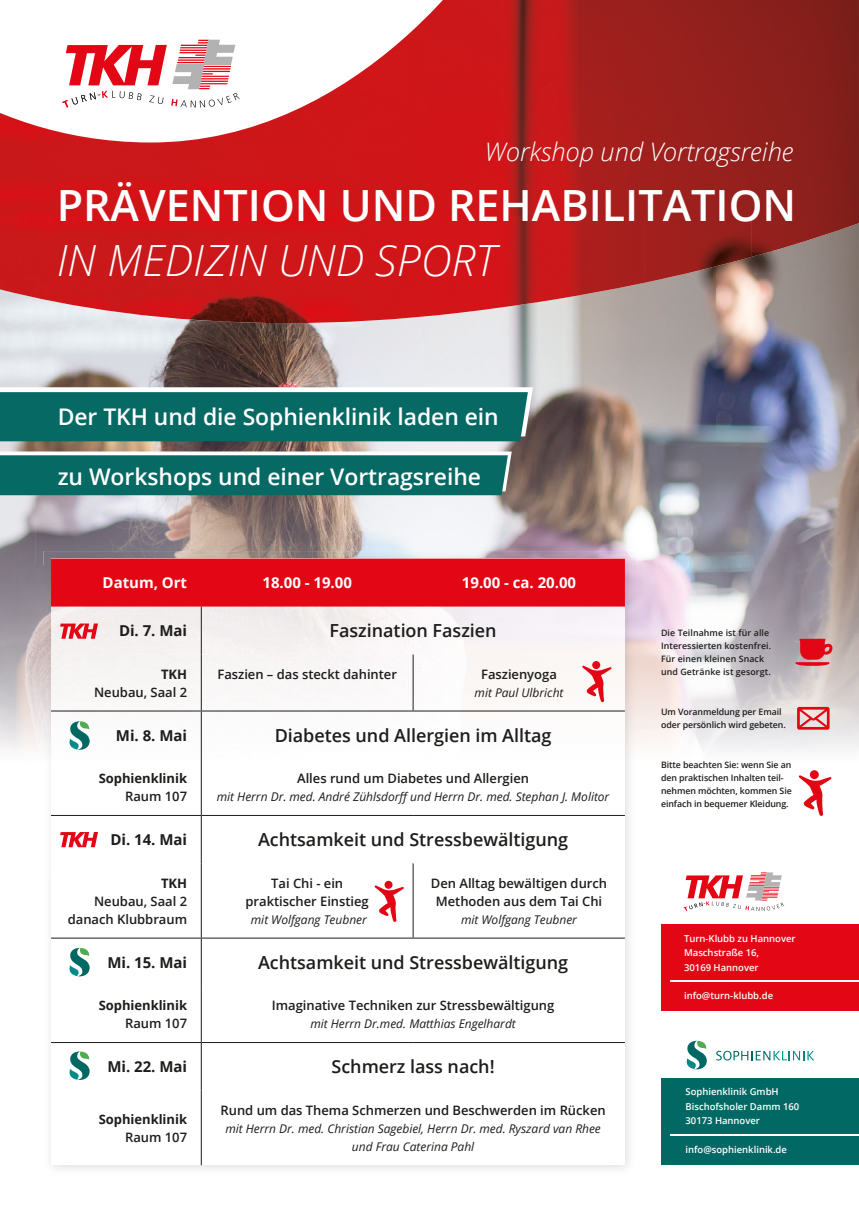
<style>
.page{position:relative;width:859px;height:1208px;background:#fff}
.page>*{position:absolute;margin:0;border:0;box-sizing:border-box;transform-origin:0 0}
.t1{font:600 43px "Open Sans";color:#fff}
.t2{font:italic 300 43px "Open Sans";color:#fff}
.t3{font:italic 300 25.5px "Open Sans";color:#fff}
.t4{font:600 22.9px "Open Sans";color:#fff}
.t5{font:600 18px "Open Sans";color:#1d1d1b}
.t6{font:700 15px "Open Sans";color:#1d1d1b}
.t7{font:700 15px "Open Sans";color:#fff}
.t8{font:600 13px/18.2px "Open Sans";color:#1d1d1b;text-align:center}
.t9{font:700 13px "Open Sans";color:#1d1d1b}
.t10{font:italic 12px/18.2px "Open Sans";color:#1d1d1b;text-align:center}
.t11{font:600 9.5px/14.4px "Open Sans";color:#fff}
.t12{font:600 8.8px/13px "Open Sans";letter-spacing:-.01em;color:#1d1d1b}
.t13{font:600 8.8px/13px "Open Sans";letter-spacing:.01em;color:#1d1d1b}
</style>
<div class="page">
<img style="left:716px;top:251px;width:143px;height:528px">
<img style="left:0;top:323px;width:35px;height:427px">
<img style="left:573px;top:283px;width:143px;height:282px">
<img style="left:35px;top:323px;width:251px;height:208px">
<img style="left:286px;top:323px;width:250px;height:208px">
<img style="left:536px;top:302px;width:37px;height:249px">
<img style="left:35px;top:531px;width:502px;height:34px">
<img style="left:35px;top:565px;width:8px;height:184px">
<img style="left:636px;top:565px;width:80px;height:185px">
<img style="left:0;top:0;width:751px;height:215px">
<img style="left:751px;top:0;width:108px;height:251px">
<img style="left:0;top:215px;width:537px;height:108px">
<img style="left:536px;top:215px;width:108px;height:87px">
<img style="left:644px;top:215px;width:108px;height:68px">
<img style="left:751px;top:251px;width:21px;height:6px">
<svg style="left:0;top:0;width:491px;height:143px"></svg>
<svg style="left:62px;top:40px;width:178px;height:68px"></svg>
<img style="left:43px;top:551px;width:593px;height:35px">
<img style="left:43px;top:586px;width:8px;height:174px">
<img style="left:51px;top:606px;width:574px;height:267px">
<div style="left:51px;top:558px;width:574px;height:48px;background:#e30614"></div>
<hr style="left:51px;top:710px;width:150px;height:1px;background:#1d1d1b">
<hr style="left:201px;top:710px;width:212px;height:1px;background:#1d1d1b">
<hr style="left:413px;top:710px;width:212px;height:1px;background:#1d1d1b">
<hr style="left:51px;top:815px;width:150px;height:1px;background:#1d1d1b">
<hr style="left:201px;top:815px;width:212px;height:1px;background:#1d1d1b">
<hr style="left:413px;top:815px;width:212px;height:1px;background:#1d1d1b">
<hr style="left:51px;top:937px;width:150px;height:1px;background:#1d1d1b">
<hr style="left:201px;top:937px;width:212px;height:1px;background:#1d1d1b">
<hr style="left:413px;top:937px;width:212px;height:1px;background:#1d1d1b">
<hr style="left:51px;top:1042px;width:150px;height:1px;background:#1d1d1b">
<hr style="left:201px;top:1042px;width:212px;height:1px;background:#1d1d1b">
<hr style="left:413px;top:1042px;width:212px;height:1px;background:#1d1d1b">
<hr style="left:201px;top:606px;width:1px;height:48px;background:#1d1d1b">
<hr style="left:201px;top:654px;width:1px;height:56px;background:#1d1d1b">
<hr style="left:201px;top:711px;width:1px;height:48px;background:#1d1d1b">
<hr style="left:201px;top:759px;width:1px;height:56px;background:#1d1d1b">
<hr style="left:201px;top:816px;width:1px;height:47px;background:#1d1d1b">
<hr style="left:201px;top:938px;width:1px;height:48px;background:#1d1d1b">
<hr style="left:201px;top:986px;width:1px;height:56px;background:#1d1d1b">
<hr style="left:201px;top:1043px;width:1px;height:47px;background:#1d1d1b">
<hr style="left:201px;top:1090px;width:1px;height:75px;background:#1d1d1b">
<hr style="left:413px;top:654px;width:1px;height:56px;background:#1d1d1b">
<hr style="left:201px;top:863px;width:1px;height:74px;background:#1d1d1b">
<hr style="left:413px;top:863px;width:1px;height:74px;background:#1d1d1b">
<svg style="left:582px;top:665px;width:30px;height:37px"></svg>
<div style="left:592px;top:661px;width:8px;height:8px;background:#e30614;border-radius:50%"></div>
<svg style="left:374px;top:885px;width:30px;height:37px"></svg>
<svg style="left:384px;top:880px;width:9px;height:9px"></svg>
<div style="left:661px;top:924px;width:198px;height:87px;background:#e30614"></div>
<div style="left:661px;top:1078px;width:198px;height:87px;background:#026863"></div>
<hr style="left:670px;top:980px;width:189px;height:2px;background:#fff">
<hr style="left:670px;top:1134px;width:189px;height:1px;background:#fff">
<svg style="left:716px;top:1050px;width:98px;height:10px"></svg>
<svg style="left:686px;top:1040px;width:21px;height:29px"></svg>
<svg style="left:69px;top:947px;width:21px;height:29px"></svg>
<svg style="left:69px;top:1051px;width:21px;height:29px"></svg>
<svg style="left:68px;top:721px;width:22px;height:29px"></svg>
<svg style="left:799px;top:775px;width:32px;height:41px"></svg>
<div style="left:810px;top:770px;width:9px;height:9px;background:#e30614;border-radius:50%"></div>
<svg style="left:684px;top:872px;width:100px;height:39px"></svg>
<svg style="left:60px;top:832px;width:38px;height:15px"></svg>
<svg style="left:60px;top:623px;width:38px;height:16px"></svg>
<svg style="left:0;top:387px;width:533px;height:54px"></svg>
<svg style="left:0;top:451px;width:512px;height:44px"></svg>
<svg style="left:795px;top:639px;width:37px;height:27px"></svg>
<svg style="left:797px;top:707px;width:33px;height:22px"></svg>
<h2 class="t3" style="left:485px;top:134px;width:310px">Workshop und Vortragsreihe</h2>
<h1 class="t1" style="left:57px;top:176px;width:741px">PRÄVENTION UND REHABILITATION</h1>
<h1 class="t2" style="left:57px;top:231px;width:441px">IN MEDIZIN UND SPORT</h1>
<h3 class="t4" style="left:58px;top:400px;width:443px">Der TKH und die Sophienklinik laden ein</h3>
<h3 class="t4" style="left:58px;top:461px;width:425px">zu Workshops und einer Vortragsreihe</h3>
<p class="t7" style="left:103px;top:572px;width:86px">Datum, Ort</p>
<p class="t7" style="left:263px;top:572px;width:91px">18.00 - 19.00</p>
<p class="t7" style="left:462px;top:572px;width:116px">19.00 - ca. 20.00</p>
<p class="t6" style="left:119px;top:620px;width:70px">Di. 7. Mai</p>
<h3 class="t5" style="left:330px;top:618px;width:169px">Faszination Faszien</h3>
<p class="t9" style="left:161px;top:665px;width:28px">TKH</p>
<p class="t8" style="left:94px;top:683px;width:94px">Neubau, Saal 2</p>
<p class="t8" style="left:217px;top:664px;width:181px">Faszien – das steckt dahinter</p>
<p class="t8" style="left:481px;top:664px;width:77px">Faszienyoga</p>
<p class="t10" style="left:475px;top:683px;width:90px">mit Paul Ulbricht</p>
<p class="t6" style="left:116px;top:724px;width:73px">Mi. 8. Mai</p>
<h3 class="t5" style="left:275px;top:723px;width:278px">Diabetes und Allergien im Alltag</h3>
<p class="t9" style="left:99px;top:769px;width:90px">Sophienklinik</p>
<p class="t8" style="left:125px;top:787px;width:63px">Raum 107</p>
<p class="t8" style="left:297px;top:769px;width:233px">Alles rund um Diabetes und Allergien</p>
<p class="t10" style="left:217px;top:787px;width:394px">mit Herrn Dr. med. André Zühlsdorffund Herrn Dr. med. Stephan J. Molitor</p>
<p class="t6" style="left:110px;top:829px;width:78px">Di. 14. Mai</p>
<h3 class="t5" style="left:258px;top:827px;width:312px">Achtsamkeit und Stressbewältigung</h3>
<p class="t9" style="left:161px;top:873px;width:28px">TKH</p>
<p class="t8" style="left:68px;top:891px;width:121px;text-align:right">Neubau, Saal 2 danach Klubbraum</p>
<p class="t8" style="left:246px;top:873px;width:125px">Tai Chi - ein praktischer Einstieg</p>
<p class="t10" style="left:251px;top:910px;width:118px">mit Wolfgang Teubner</p>
<p class="t8" style="left:431px;top:873px;width:178px">Den Alltag bewältigen durch<br>Methoden aus dem Tai Chi</p>
<p class="t10" style="left:461px;top:910px;width:118px">mit Wolfgang Teubner</p>
<p class="t6" style="left:107px;top:951px;width:81px">Mi. 15. Mai</p>
<h3 class="t5" style="left:258px;top:950px;width:312px">Achtsamkeit und Stressbewältigung</h3>
<p class="t9" style="left:99px;top:996px;width:90px">Sophienklinik</p>
<p class="t8" style="left:125px;top:1014px;width:63px">Raum 107</p>
<p class="t8" style="left:272px;top:996px;width:284px">Imaginative Techniken zur Stressbewältigung</p>
<p class="t10" style="left:310px;top:1014px;width:207px">mit Herrn Dr.med. Matthias Engelhardt</p>
<p class="t6" style="left:107px;top:1056px;width:81px">Mi. 22. Mai</p>
<h3 class="t5" style="left:332px;top:1054px;width:165px">Schmerz lass nach!</h3>
<p class="t9" style="left:99px;top:1109px;width:90px">Sophienklinik</p>
<p class="t8" style="left:125px;top:1127px;width:63px">Raum 107</p>
<p class="t8" style="left:221px;top:1100px;width:387px">Rund um das Thema Schmerzen und Beschwerden im Rücken</p>
<p class="t10" style="left:225px;top:1119px;width:377px">mit Herrn Dr. med. Christian Sagebiel, Herrn Dr. med. Ryszard van Rhee und Frau Caterina Pahl</p>
<p class="t13" style="left:661px;top:625px;width:112px">Die Teilnahme ist für alle<br>Interessierten kostenfrei.<br>Für einen kleinen Snack und Getränke ist gesorgt.</p>
<p class="t12" style="left:661px;top:705px;width:126px">Um Voranmeldung per Email oder persönlich wird gebeten.</p>
<p class="t12" style="left:661px;top:758px;width:132px">Bitte beachten Sie: wenn Sie an den praktischen Inhalten teil&shy;nehmen möchten, kommen Sie einfach in bequemer Kleidung.</p>
<p class="t11" style="left:684px;top:931px;width:113px">Turn-Klubb zu Hannover<br>Maschstraße 16,<br>30169 Hannover</p>
<p class="t11" style="left:684px;top:988px;width:91px">info@turn-klubb.de</p>
<p class="t11" style="left:685px;top:1084px;width:115px">Sophienklinik GmbH<br>Bischofsholer Damm 160<br>30173 Hannover</p>
<p class="t11" style="left:685px;top:1142px;width:103px">info@sophienklinik.de</p>
</div>
